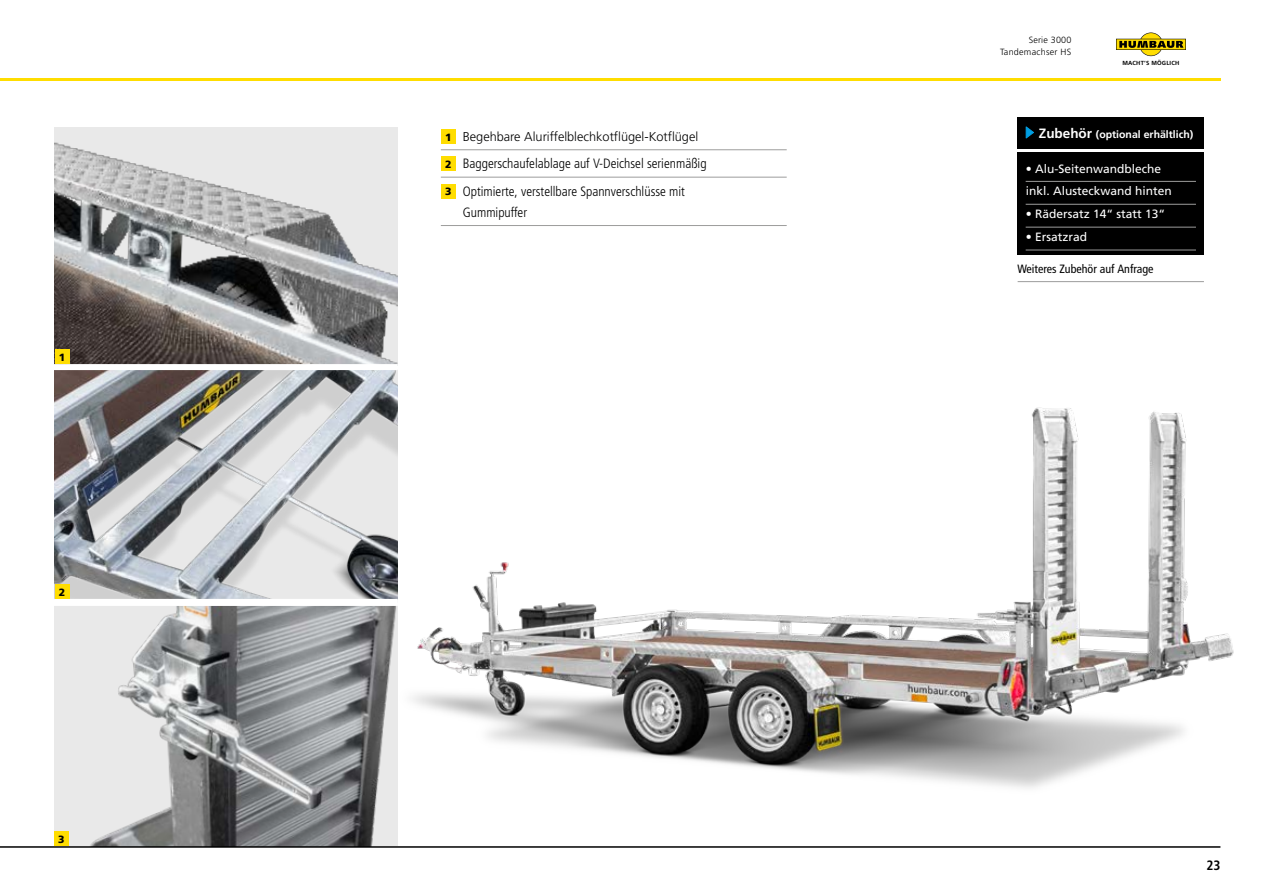
<style>
.page{position:relative;width:1263px;height:893px;background:#fff}
.page>*{position:absolute;margin:0;border:0;box-sizing:border-box;transform-origin:0 0}
.t1{font:13.5px/27.5px "Frutiger LT 47 Lt Cn";color:#000}
.t2{font:13.5px "Frutiger LT 67 Bd Cn";color:#000}
.t3{font:12.75px "Frutiger LT 45 Lt";color:#000}
.t4{font:12px/22.8px "Frutiger LT 55 Rm";color:#fff}
.t5{font:12px "Frutiger LT 57 Cn";color:#000}
.t6{font:10.5px "Frutiger LT 65 Bd";color:#fff}
.t7{font:10.5px "Frutiger LT 75 Blk";color:#000}
.t8{font:9px/12px "Frutiger LT 45 Lt";letter-spacing:.03em;color:#000;text-align:right}
.t9{font:700 5.85px "Frutiger";letter-spacing:.035em;color:#000}
.s1{font-size:13.5px}
.s2{font-family:"Frutiger LT 75 Blk";font-size:10.5px}
</style>
<div class="page">
<img style="left:412px;top:407px;width:822px;height:381px">
<img style="left:54px;top:606px;width:344px;height:240px">
<img style="left:54px;top:128px;width:344px;height:236px">
<img style="left:54px;top:370px;width:344px;height:229px">
<div style="left:55px;top:584px;width:15px;height:15px;background:#fd0"></div>
<div style="left:54px;top:831px;width:15px;height:15px;background:#fd0"></div>
<div style="left:55px;top:349px;width:15px;height:15px;background:#fd0"></div>
<hr style="left:1017px;top:281px;width:187px;height:1px;background:#9d9d9c">
<div style="left:1017px;top:152px;width:187px;height:102px;background:#000"></div>
<hr style="left:1026px;top:181px;width:170px;height:1px;background:#9d9d9c">
<hr style="left:1026px;top:204px;width:170px;height:1px;background:#9d9d9c">
<hr style="left:1026px;top:227px;width:170px;height:1px;background:#9d9d9c">
<hr style="left:1026px;top:250px;width:170px;height:1px;background:#9d9d9c">
<div style="left:1017px;top:117px;width:187px;height:31px;background:#000"></div>
<svg style="left:1026px;top:126px;width:8px;height:13px"></svg>
<hr style="left:441px;top:149px;width:346px;height:1px;background:#9d9d9c">
<hr style="left:441px;top:177px;width:346px;height:1px;background:#9d9d9c">
<hr style="left:441px;top:225px;width:346px;height:1px;background:#9d9d9c">
<div style="left:441px;top:129px;width:15px;height:15px;background:#fd0"></div>
<div style="left:441px;top:156px;width:15px;height:15px;background:#fd0"></div>
<div style="left:441px;top:184px;width:15px;height:15px;background:#fd0"></div>
<hr style="left:0;top:846px;width:1220px;height:2px;background:#000">
<svg style="left:1116px;top:33px;width:70px;height:23px"></svg>
<hr style="left:0;top:78px;width:1220px;height:3px;background:#fd0">
<p class="t7" style="left:59px;top:351px;width:8px">1</p>
<p class="t7" style="left:59px;top:586px;width:8px">2</p>
<p class="t7" style="left:58px;top:833px;width:8px">3</p>
<p class="t8" style="left:1000px;top:34px;width:73px">Serie 3000<br>Tandemachser HS</p>
<p class="t9" style="left:1122px;top:59px;width:59px">MACHT’S MÖGLICH</p>
<p class="t7" style="left:445px;top:131px;width:8px">1</p>
<p class="t6" style="left:1039px;top:128px;width:156px"><span class="s1">Zubehör</span> (optional erhältlich)</p>
<p class="t3" style="left:463px;top:129px;width:237px">Begehbare Aluriffelblechkotflügel-Kotflügel</p>
<p class="t1" style="left:445px;top:150px;width:263px"><span class="s2">2</span> Baggerschaufelablage auf V-Deichsel serienmäßig<br><span class="s2">3</span> Optimierte, verstellbare Spannverschlüsse mit</p>
<p class="t1" style="left:463px;top:199px;width:66px">Gummipuffer</p>
<p class="t4" style="left:1026px;top:157px;width:148px">• Alu-Seitenwandbleche inkl. Alusteckwand hinten</p>
<p class="t4" style="left:1026px;top:203px;width:141px">• Rädersatz 14“ statt 13“</p>
<p class="t4" style="left:1026px;top:226px;width:63px">• Ersatzrad</p>
<p class="t5" style="left:1017px;top:262px;width:137px">Weiteres Zubehör auf Anfrage</p>
<p class="t2" style="left:1206px;top:857px;width:16px">23</p>
</div>
